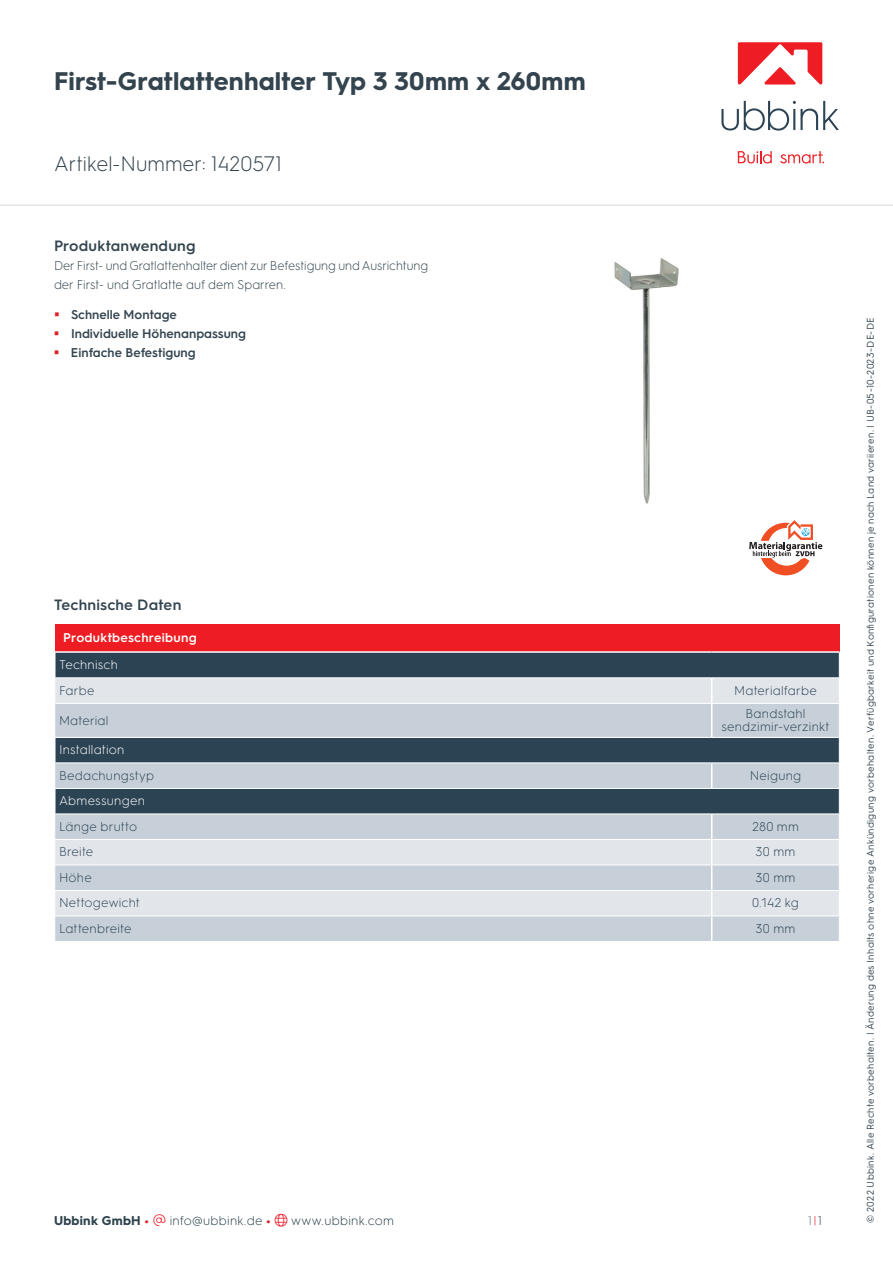
<style>
.page{position:relative;width:893px;height:1263px;background:#fff}
.page>*{position:absolute;margin:0;border:0;box-sizing:border-box;transform-origin:0 0}
.t1{font:700 25.5px "HGS3";letter-spacing:.005em;color:#33444f}
.t2{font:300 21px "HGS3";color:#33444f}
.t3{font:600 15px "HGS3";letter-spacing:.01em;color:#33444f}
.t4{font:300 12.75px/12.8px "HGS3";letter-spacing:.015em;color:#2c4354;text-align:center}
.t5{font:300 12.75px/19.2px "HGS3";letter-spacing:-.005em;color:#33444f;scale:.96 1}
.t6{font:600 12.75px/19.2px "HGS3";color:#33444f}
.t7{font:300 12.75px "HGS3";letter-spacing:.02em;color:#2c424c}
.t8{font:300 12.75px "HGS3";letter-spacing:.015em;color:#fff}
.t9{font:600 12.75px "HGS3";letter-spacing:.02em;color:#fff}
.t10{font:300 12.6px "HGS3";color:#66737c}
.t11{font:9.75px "HGS3";letter-spacing:.03em;color:#33444f}
.s1{font-weight:700}
.s2{font-weight:700;color:#e31e25}
.s3{color:#ee1f2d}
.s4{color:#e31e25}
.s5{color:#33444f}
</style>
<div class="page">
<div style="left:55px;top:624px;width:784px;height:28px;background:#ee1d23"></div>
<div style="left:56px;top:653px;width:783px;height:24px;background:#2c4354"></div>
<div style="left:55px;top:678px;width:784px;height:25px;background:#e2e6eb"></div>
<svg style="left:55px;top:704px;width:784px;height:237px;fill:#c7d0d9"></svg>
<hr style="left:54px;top:651px;width:658px;height:2px;background:#fff">
<hr style="left:712px;top:651px;width:127px;height:2px;background:#fff">
<svg style="left:711px;top:678px;width:1px;height:25px"></svg>
<svg style="left:839px;top:653px;width:1px;height:25px"></svg>
<hr style="left:711px;top:704px;width:1px;height:33px;background:#fff">
<hr style="left:54px;top:737px;width:658px;height:1px;background:#fff">
<hr style="left:712px;top:737px;width:128px;height:1px;background:#fff">
<hr style="left:54px;top:738px;width:2px;height:24px;background:#fff">
<hr style="left:54px;top:762px;width:658px;height:1px;background:#fff">
<hr style="left:712px;top:762px;width:128px;height:1px;background:#fff">
<svg style="left:711px;top:763px;width:1px;height:25px"></svg>
<hr style="left:54px;top:788px;width:658px;height:1px;background:#fff">
<hr style="left:712px;top:788px;width:128px;height:1px;background:#fff">
<hr style="left:54px;top:789px;width:2px;height:24px;background:#fff">
<hr style="left:54px;top:813px;width:658px;height:1px;background:#fff">
<hr style="left:712px;top:813px;width:128px;height:1px;background:#fff">
<hr style="left:55px;top:839px;width:657px;height:1px;background:#fff">
<hr style="left:712px;top:839px;width:127px;height:1px;background:#fff">
<hr style="left:55px;top:864px;width:657px;height:1px;background:#fff">
<hr style="left:712px;top:864px;width:127px;height:1px;background:#fff">
<hr style="left:55px;top:890px;width:657px;height:1px;background:#fff">
<hr style="left:712px;top:890px;width:127px;height:1px;background:#fff">
<hr style="left:55px;top:915px;width:657px;height:1px;background:#fff">
<hr style="left:712px;top:915px;width:127px;height:1px;background:#fff">
<svg style="left:711px;top:814px;width:1px;height:127px"></svg>
<svg style="left:839px;top:738px;width:1px;height:76px"></svg>
<svg style="left:749px;top:520px;width:73px;height:55px"></svg>
<img style="left:614px;top:258px;width:65px;height:246px">
<hr style="left:0;top:204px;width:893px;height:2px;background:#e1e4e6">
<svg style="left:721px;top:101px;width:118px;height:30px"></svg>
<svg style="left:738px;top:151px;width:34px;height:13px"></svg>
<svg style="left:780px;top:151px;width:44px;height:13px"></svg>
<svg style="left:738px;top:42px;width:84px;height:43px"></svg>
<h1 class="t1" style="left:54px;top:63px;width:533px">First-Gratlattenhalter Typ 3 30mm x 260mm</h1>
<h2 class="t2" style="left:54px;top:150px;width:229px">Artikel-Nummer: 1420571</h2>
<h3 class="t3" style="left:54px;top:235px;width:143px">Produktanwendung</h3>
<h3 class="t5" style="left:54px;top:255px;width:391px">Der First- und Gratlattenhalter dient zur Befestigung und Ausrichtung der First- und Gratlatte auf dem Sparren.</h3>
<h3 class="t6" style="left:71px;top:304px;width:177px">Schnelle Montage<br>Individuelle Höhenanpassung<br>Einfache Befestigung</h3>
<h3 class="t3" style="left:54px;top:594px;width:129px">Technische Daten</h3>
<h3 class="t9" style="left:63px;top:629px;width:135px">Produktbeschreibung</h3>
<h3 class="t8" style="left:59px;top:656px;width:60px">Technisch</h3>
<h3 class="t4" style="left:59px;top:683px;width:37px">Farbe</h3>
<h3 class="t4" style="left:734px;top:683px;width:84px">Materialfarbe</h3>
<h3 class="t4" style="left:59px;top:713px;width:51px">Material</h3>
<h3 class="t4" style="left:721px;top:707px;width:110px">Bandstahl sendzimir-verzinkt</h3>
<h3 class="t8" style="left:59px;top:741px;width:67px">Installation</h3>
<h3 class="t4" style="left:59px;top:768px;width:97px">Bedachungstyp</h3>
<h3 class="t4" style="left:750px;top:768px;width:53px">Neigung</h3>
<h3 class="t8" style="left:59px;top:792px;width:87px">Abmessungen</h3>
<h3 class="t4" style="left:59px;top:819px;width:80px">Länge brutto</h3>
<h3 class="t4" style="left:752px;top:819px;width:49px">280 mm</h3>
<h3 class="t4" style="left:59px;top:845px;width:36px">Breite</h3>
<h3 class="t4" style="left:755px;top:845px;width:41px">30 mm</h3>
<h3 class="t4" style="left:59px;top:870px;width:34px">Höhe</h3>
<h3 class="t4" style="left:755px;top:870px;width:41px">30 mm</h3>
<h3 class="t4" style="left:59px;top:896px;width:82px">Nettogewicht</h3>
<h3 class="t4" style="left:752px;top:896px;width:48px">0.142 kg</h3>
<h3 class="t4" style="left:59px;top:921px;width:74px">Lattenbreite</h3>
<h3 class="t4" style="left:755px;top:921px;width:41px">30 mm</h3>
<h3 class="t7" style="left:54px;top:1211px;width:342px"><span class="s1">Ubbink GmbH</span> <span class="s2">•</span> <span class="s3">▼</span> info@ubbink.de <span class="s2">•</span> <span class="s3">●□</span> www.ubbink.com</h3>
<p class="t10" style="left:808px;top:1212px;width:15px">1<span class="s4">|</span><span class="s5">1</span></p>
<p class="t11" style="left:864px;top:1222px;width:906px;rotate:-90deg">© 2022 Ubbink. Alle Rechte vorbehalten. | Änderung des Inhalts ohne vorherige Ankündigung vorbehalten. Verfügbarkeit und Konfigurationen können je nach Land variieren. | UB-05-10-2023-DE-DE</p>
</div>
